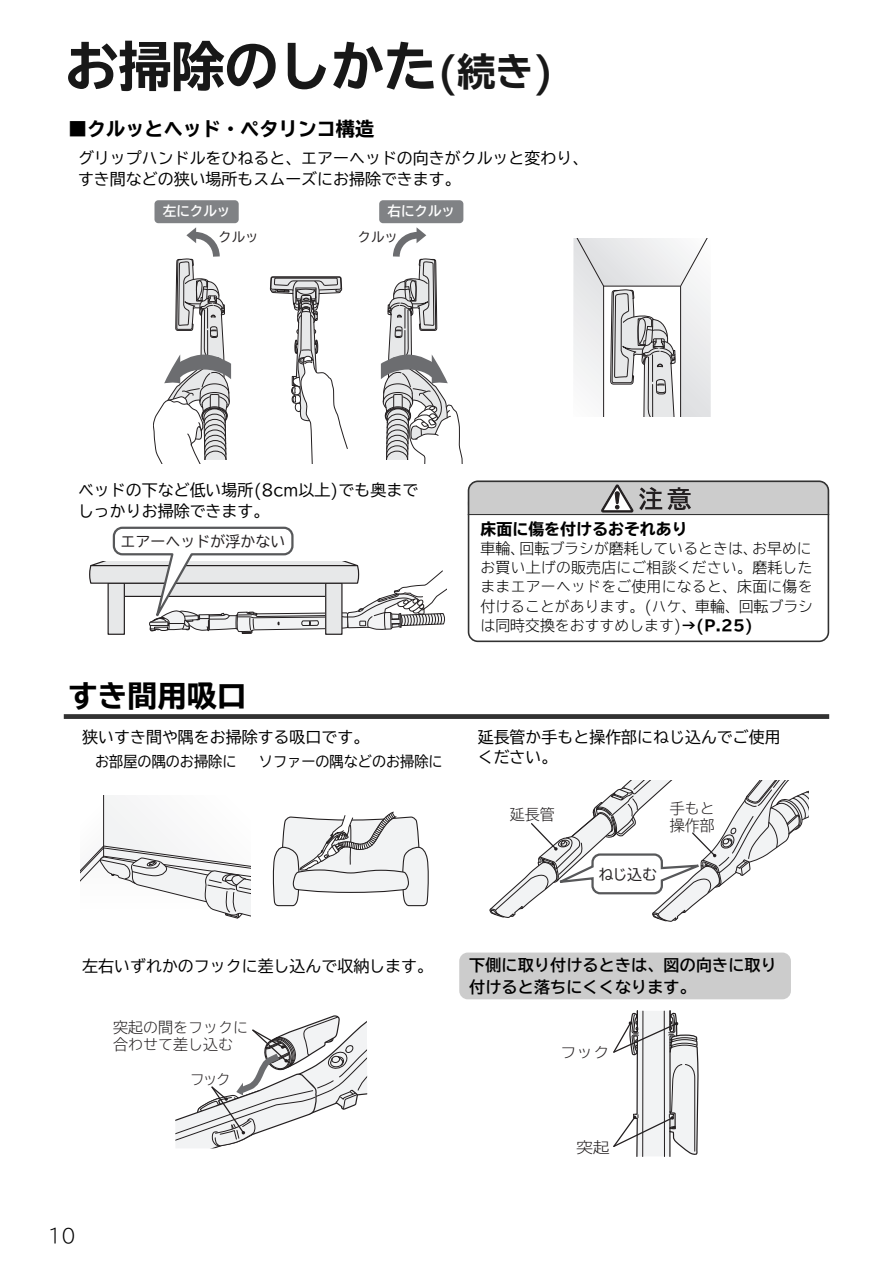
<style>
.page{position:relative;width:893px;height:1263px;background:#fff}
.page>*{position:absolute;margin:0;border:0;box-sizing:border-box;transform-origin:0 0}
.t1{font:700 expanded 53.1px "TBUD Go Std";color:#181818}
.t2{font:700 expanded 29.7px "TBUD Go Std";color:#000}
.t3{font:700 expanded 19.2px "TBUD Go Std";color:#000}
.t4{font:300 19.2px "TBUD Go Std Super";color:#000}
.t5{font:15.9px/20.2px "TBUD Go Std";color:#000}
.t6{font:700 15.9px/21.3px "TBUD Go Std";letter-spacing:.015em;color:#000}
.t7{font:700 expanded 15.9px "TBUD Go Std";color:#000}
.t8{font:15px/16.5px "TBUD Go Std Super Light 90 pv RKSJ H";color:#231f20}
.t9{font:15px "TBUD Go Std Regular 90 pv RKSJ H";color:#231f20}
.t10{font:15px "TBUD Go Std Super Light 90 pv RKSJ H";color:#231f20;scale:1.1 1}
.t11{font:300 14.85px/19.2px "TBUD Go Std Super";color:#000;text-align:justify}
.t12{font:14.85px "TBUD Go Std";color:#000;scale:.95 1}
.t13{font:13.5px "TBUD Go Std Bold 90 pv RKSJ H";color:#fff}
.t14{font:13.5px "TBUD Go Std Regular 90 pv RKSJ H";color:#231f20}
.s1{font-size:38.25px}
.s2{font-family:"TBUD Go Std";font-weight:700;font-stretch:expanded}
</style>
<div class="page">
<svg style="left:270px;top:276px;width:78px;height:187px"></svg>
<div style="left:154px;top:200px;width:85px;height:23px;background:#808285;border-radius:4px"></div>
<div style="left:379px;top:200px;width:84px;height:23px;background:#808285;border-radius:4px"></div>
<svg style="left:153px;top:200px;width:78px;height:263px"></svg>
<svg style="left:381px;top:200px;width:82px;height:263px"></svg>
<svg style="left:573px;top:238px;width:138px;height:179px"></svg>
<svg style="left:89px;top:527px;width:357px;height:108px"></svg>
<svg style="left:81px;top:795px;width:170px;height:124px"></svg>
<svg style="left:273px;top:812px;width:156px;height:94px"></svg>
<svg style="left:489px;top:780px;width:319px;height:142px"></svg>
<div style="left:64px;top:714px;width:765px;height:5px;background:#323232"></div>
<svg style="left:613px;top:1010px;width:86px;height:147px"></svg>
<svg style="left:175px;top:1015px;width:192px;height:133px"></svg>
<div style="left:459px;top:952px;width:332px;height:47px;background:#ccc;border-radius:9px"></div>
<svg style="left:468px;top:480px;width:361px;height:162px"></svg>
<svg style="left:468px;top:485px;width:361px;height:29px;background:#bfbfbf"></svg>
<hr style="left:468px;top:514px;width:361px;height:1px;background:#323232">
<h1 class="t1" style="left:65px;top:37px;width:490px">お掃除のしかた<span class="s1">(続き)</span></h1>
<p class="t3" style="left:68px;top:118px;width:308px">■クルッとヘッド・ペタリンコ構造</p>
<p class="t5" style="left:78px;top:148px;width:512px">グリップハンドルをひねると、エアーヘッドの向きがクルッと変わり、すき間などの狭い場所もスムーズにお掃除できます。</p>
<p class="t13" style="left:163px;top:200px;width:69px">左にクルッ</p>
<p class="t13" style="left:388px;top:200px;width:69px">右にクルッ</p>
<p class="t14" style="left:218px;top:226px;width:42px">クルッ</p>
<p class="t14" style="left:358px;top:226px;width:42px">クルッ</p>
<p class="t5" style="left:78px;top:479px;width:342px;line-height:21.3px">ベッドの下など低い場所(8cm以上)でも奥までしっかりお掃除できます。</p>
<p class="t9" style="left:120px;top:529px;width:166px">エアーヘッドが浮かない</p>
<h2 class="t2" style="left:68px;top:679px;width:180px">すき間用吸口</h2>
<p class="t5" style="left:82px;top:726px;width:289px">狭いすき間や隅をお掃除する吸口です。</p>
<p class="t12" style="left:95px;top:749px;width:150px">お部屋の隅のお掃除に</p>
<p class="t12" style="left:259px;top:749px;width:195px">ソファーの隅などのお掃除に</p>
<p class="t7" style="left:480px;top:520px;width:209px">床面に傷を付けるおそれあり</p>
<p class="t11" style="left:480px;top:538px;width:334px">車輪、回転ブラシが磨耗しているときは、お早めにお買い上げの販売店にご相談ください。磨耗したままエアーヘッドをご使用になると、床面に傷を付けることがあります。(ハケ、車輪、回転ブラシは同時交換をおすすめします)<span class="s2">→(P.25)</span></p>
<p class="t5" style="left:478px;top:726px;width:304px">延長管か手もと操作部にねじ込んでご使用ください。</p>
<p class="t8" style="left:510px;top:806px;width:46px">延長管</p>
<p class="t8" style="left:670px;top:800px;width:46px">手もと操作部</p>
<p class="t9" style="left:599px;top:862px;width:60px">ねじ込む</p>
<p class="t5" style="left:82px;top:956px;width:352px">左右いずれかのフックに差し込んで収納します。</p>
<p class="t8" style="left:113px;top:1019px;width:136px">突起の間をフックに合わせて差し込む</p>
<p class="t8" style="left:190px;top:1071px;width:42px">フック</p>
<p class="t4" style="left:47px;top:1219px;width:30px">10</p>
<p class="t6" style="left:469px;top:955px;width:309px">下側に取り付けるときは、図の向きに取り付けると落ちにくくなります。</p>
<p class="t10" style="left:560px;top:1040px;width:47px">フック</p>
<p class="t10" style="left:577px;top:1135px;width:32px">突起</p>
</div>
